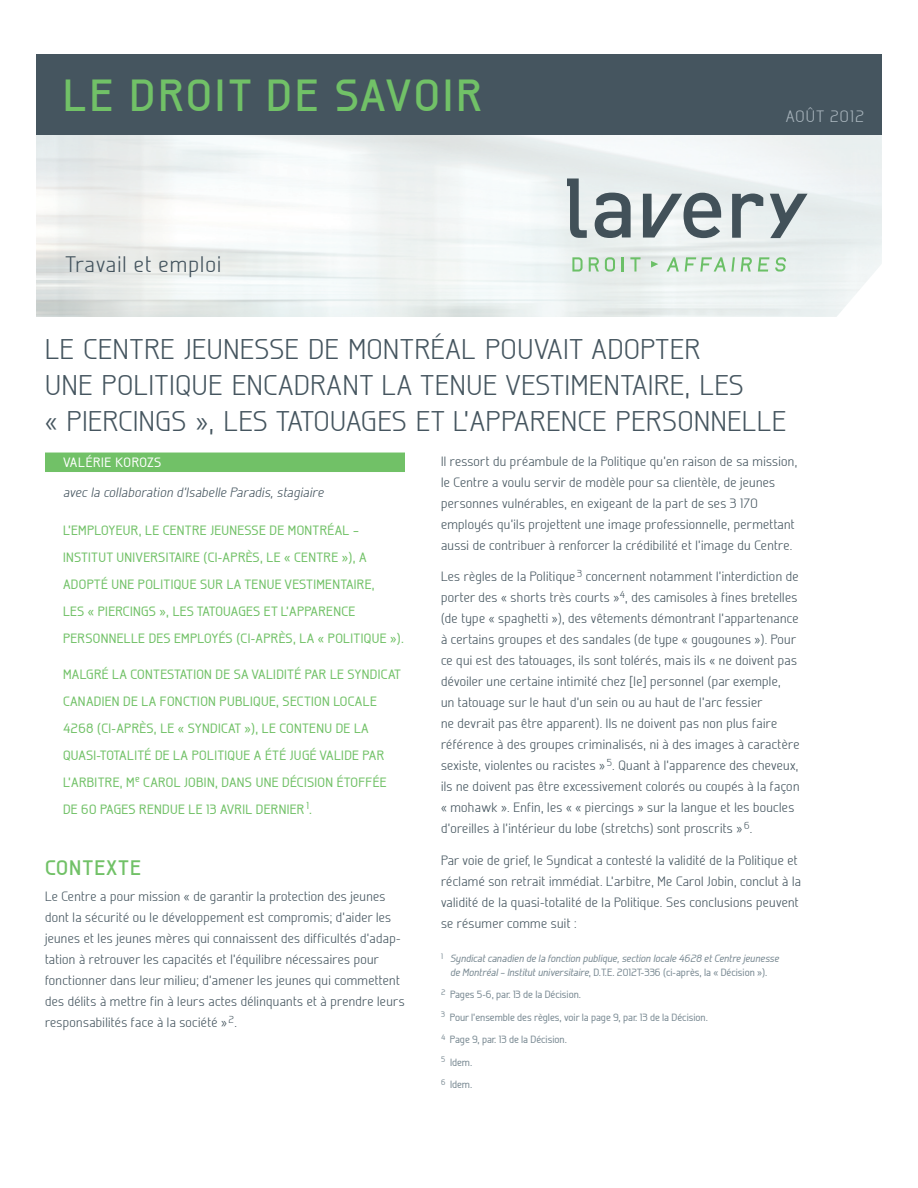
<style>
.page{position:relative;width:918px;height:1188px;background:#fff}
.page>*{position:absolute;margin:0;border:0;box-sizing:border-box;transform-origin:0 0}
.t1{font:700 45px "Galette";letter-spacing:.075em;color:#71c167}
.Titre_1{font:300 28.5px/36px "Galette";letter-spacing:.025em;color:#45555f}
.t2{font:300 22.5px "Galette";letter-spacing:.05em;color:#45555f}
.Titre_4{font:700 21px "Galette";letter-spacing:.05em;color:#71c167}
.t3{font:300 16.5px "Galette";letter-spacing:.075em;color:#a8b4bc}
.Texte{font:300 13.5px/21px "Galette";letter-spacing:.025em;color:#45555f}
.Introduction{font:500 13.5px/27px "Galette";letter-spacing:.025em;color:#71c167}
.Texte-2{font:italic 300 13.5px "Galette";letter-spacing:.025em;color:#45555f}
.Auteur{font:500 13.5px "Galette";letter-spacing:.05em;color:#fff}
.Notes_de_bas{font:italic 500 10.5px/13.5px "Galette";color:#7b8b94;text-align:center}
.Notes_de_bas-2{font:500 10.5px "Galette";color:#7b8b94}
.s1{font-style:normal}
</style>
<div class="page">
<img style="left:36px;top:135px;width:846px;height:182px">
<div style="left:36px;top:54px;width:846px;height:81px;background:#45555f"></div>
<div style="left:45px;top:453px;width:360px;height:19px;background:#71c167"></div>
<svg style="left:595px;top:193px;width:36px;height:45px"></svg>
<svg style="left:567px;top:178px;width:20px;height:60px"></svg>
<svg style="left:643px;top:193px;width:78px;height:45px"></svg>
<svg style="left:732px;top:194px;width:31px;height:44px"></svg>
<svg style="left:770px;top:194px;width:38px;height:44px"></svg>
<svg style="left:572px;top:257px;width:11px;height:15px"></svg>
<svg style="left:589px;top:257px;width:10px;height:15px"></svg>
<svg style="left:605px;top:257px;width:10px;height:15px"></svg>
<svg style="left:622px;top:257px;width:2px;height:15px"></svg>
<svg style="left:630px;top:257px;width:11px;height:15px"></svg>
<svg style="left:667px;top:257px;width:12px;height:15px"></svg>
<svg style="left:685px;top:257px;width:50px;height:15px"></svg>
<svg style="left:741px;top:257px;width:11px;height:15px"></svg>
<svg style="left:758px;top:257px;width:11px;height:15px"></svg>
<svg style="left:775px;top:257px;width:11px;height:15px"></svg>
<svg style="left:651px;top:261px;width:7px;height:7px"></svg>
<p class="t1" style="left:63px;top:67px;width:420px">LE DROIT DE SAVOIR</p>
<p class="t2" style="left:65px;top:250px;width:157px">Travail et emploi</p>
<p class="t3" style="left:786px;top:106px;width:80px">AOÛT 2012</p>
<p class="Titre_1" style="left:45px;top:331px;width:743px">LE CENTRE JEUNESSE DE MONTRÉAL POUVAIT ADOPTER<br>UNE POLITIQUE ENCADRANT LA TENUE VESTIMENTAIRE, LES<br>« PIERCINGS », LES TATOUAGES ET L’APPARENCE PERSONNELLE</p>
<p class="Auteur" style="left:63px;top:454px;width:100px">VALÉRIE KOROZS</p>
<p class="Texte-2" style="left:63px;top:484px;width:262px">avec la collaboration d’Isabelle Paradis, stagiaire</p>
<p class="Introduction" style="left:63px;top:516px;width:342px">L’EMPLOYEUR, LE CENTRE JEUNESSE DE MONTRÉAL – INSTITUT UNIVERSITAIRE (CI-APRÈS, LE « CENTRE »), A ADOPTÉ UNE POLITIQUE SUR LA TENUE VESTIMENTAIRE,<br>LES « PIERCINGS », LES TATOUAGES ET L’APPARENCE PERSONNELLE DES EMPLOYÉS (CI-APRÈS, LA « POLITIQUE »).</p>
<p class="Introduction" style="left:63px;top:660px;width:340px">MALGRÉ LA CONTESTATION DE SA VALIDITÉ PAR LE SYNDICAT CANADIEN DE LA FONCTION PUBLIQUE, SECTION LOCALE 4268 (CI-APRÈS, LE « SYNDICAT »), LE CONTENU DE LA QUASI-TOTALITÉ DE LA POLITIQUE A ÉTÉ JUGÉ VALIDE PAR L’ARBITRE, M<sup>e</sup> CAROL JOBIN, DANS UNE DÉCISION ÉTOFFÉE DE 60 PAGES RENDUE LE 13 AVRIL DERNIER <sup>1</sup>.</p>
<p class="Texte" style="left:441px;top:450px;width:358px">Il ressort du préambule de la Politique qu’en raison de sa mission, le Centre a voulu servir de modèle pour sa clientèle, de jeunes personnes vulnérables, en exigeant de la part de ses 3 170 employés qu’ils projettent une image professionnelle, permettant aussi de contribuer à renforcer la crédibilité et l’image du Centre.</p>
<p class="Texte" style="left:441px;top:566px;width:360px">Les règles de la Politique <sup>3</sup> concernent notamment l’interdiction de porter des « shorts très courts »<sup>4</sup>, des camisoles à fines bretelles (de type « spaghetti »), des vêtements démontrant l’appartenance à certains groupes et des sandales (de type « gougounes »). Pour ce qui est des tatouages, ils sont tolérés, mais ils « ne doivent pas dévoiler une certaine intimité chez [le] personnel (par exemple,<br>un tatouage sur le haut d’un sein ou au haut de l’arc fessier<br>ne devrait pas être apparent). Ils ne doivent pas non plus faire référence à des groupes criminalisés, ni à des images à caractère sexiste, violentes ou racistes » <sup>5</sup>. Quant à l’apparence des cheveux, ils ne doivent pas être excessivement colorés ou coupés à la façon « mohawk ». Enfin, les « « piercings » sur la langue et les boucles d’oreilles à l’intérieur du lobe (stretchs) sont proscrits » <sup>6</sup>.</p>
<p class="Texte" style="left:441px;top:849px;width:362px">Par voie de grief, le Syndicat a contesté la validité de la Politique et réclamé son retrait immédiat. L’arbitre, Me Carol Jobin, conclut à la validité de la quasi-totalité de la Politique. Ses conclusions peuvent se résumer comme suit :</p>
<p class="Notes_de_bas" style="left:441px;top:952px;width:339px"><sup>1</sup> Syndicat canadien de la fonction publique, section locale 4628 et Centre jeunesse de Montréal – Institut universitaire<span class="s1">, D.T.E. 2012T-336 (ci-après, la « Décision »).</span></p>
<p class="Notes_de_bas-2" style="left:441px;top:988px;width:142px"><sup>2</sup> Pages 5-6, par. 13 de la Décision.</p>
<p class="Notes_de_bas-2" style="left:441px;top:1011px;width:268px"><sup>3</sup> Pour l’ensemble des règles, voir la page 9, par. 13 de la Décision.</p>
<p class="Notes_de_bas-2" style="left:441px;top:1033px;width:127px"><sup>4</sup> Page 9, par. 13 de la Décision.</p>
<p class="Notes_de_bas-2" style="left:441px;top:1056px;width:33px"><sup>5</sup> Idem.</p>
<p class="Notes_de_bas-2" style="left:441px;top:1078px;width:33px"><sup>6</sup> Idem.</p>
<p class="Titre_4" style="left:45px;top:855px;width:97px">CONTEXTE</p>
<p class="Texte" style="left:45px;top:886px;width:361px">Le Centre a pour mission « de garantir la protection des jeunes dont la sécurité ou le développement est compromis; d’aider les jeunes et les jeunes mères qui connaissent des difficultés d’adap&shy;tation à retrouver les capacités et l’équilibre nécessaires pour fonctionner dans leur milieu; d’amener les jeunes qui commettent des délits à mettre fin à leurs actes délinquants et à prendre leurs responsabilités face à la société » <sup>2</sup>.</p>
</div>
